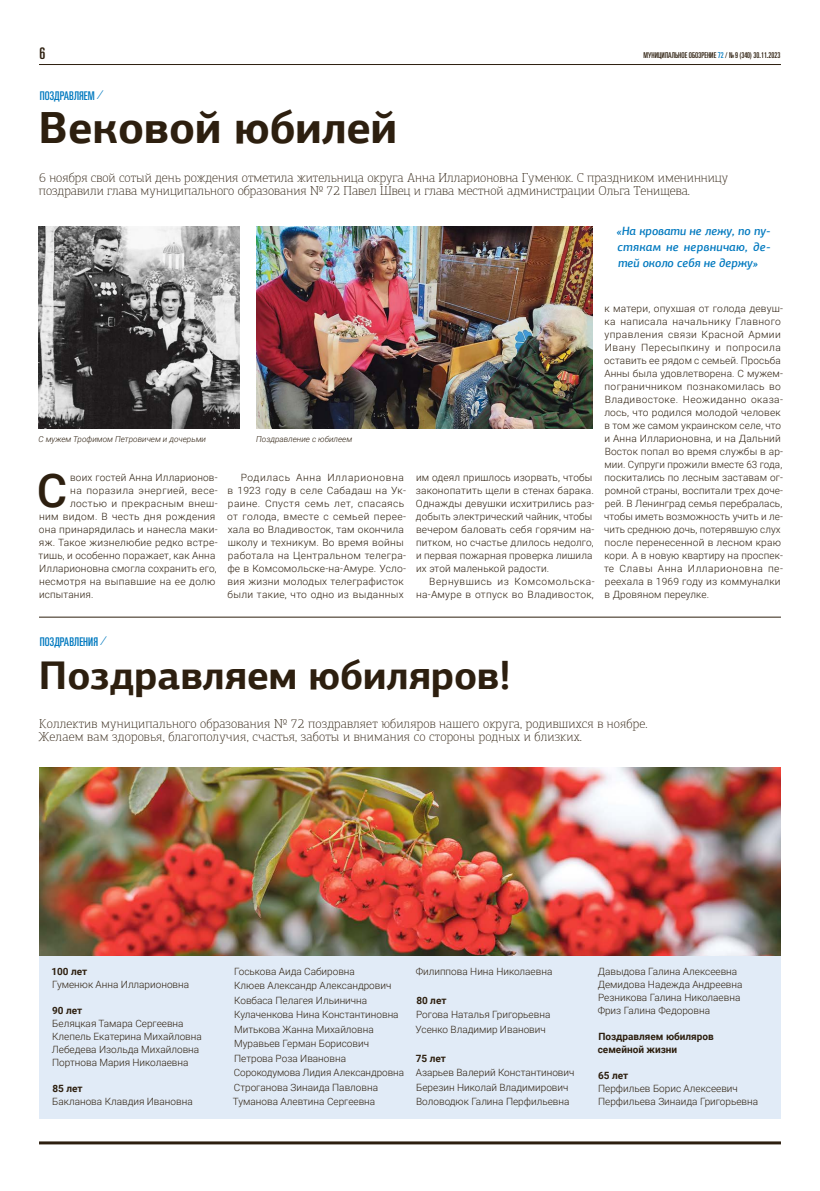
<style>
.page{position:relative;width:820px;height:1191px;background:#fff}
.page>*{position:absolute;margin:0;border:0;box-sizing:border-box;transform-origin:0 0}
.t1{font:500 46.6px "Roboto";color:#2d1f0f}
.t2{font:700 45px "PF Agora Sans Pro";color:#2d1f0f}
.t3{font:700 40px "PF Agora Sans Pro";color:#2d1f0f}
.t4{font:16px "Univers LTCYR 59 Ult Cond";color:#2d1f0f}
.t5{font:100 13px/13px "PF Agora Slab Pro";color:#2d1f0f}
.t6{font:italic 500 12px/16px "PF Agora Sans Pro";color:#0079bf;text-align:justify}
.t7{font:12px "Univers LTCYR 59 Ult Cond";letter-spacing:.01em;color:#0079bf}
.t8{font:300 10px/13px "Roboto";letter-spacing:.01em;color:#2d1f0f}
.t9{font:300 10px/13px "Roboto";letter-spacing:.03em;color:#2d1f0f}
.t10{font:700 10px/13px "Roboto";color:#2d1f0f}
.t11{font:300 10px "Roboto";letter-spacing:.035em;color:#2d1f0f}
.t12{font:300 10px "Roboto";letter-spacing:.04em;color:#2d1f0f}
.t13{font:italic 300 8.2px "Roboto";color:#2d1f0f}
.t14{font:8px "Univers LTCYR 59 Ult Cond";color:#2d1f0f}
.s1{color:#0079bf}
.s2{font-family:"Univers LTCYR 49 Light Ult Cond";font-style:italic}
</style>
<div class="page">
<hr style="left:39px;top:1141px;width:741px;height:3px;background:#2d1f0f">
<hr style="left:39px;top:64px;width:741px;height:1px;background:#2d1f0f">
<div style="left:39px;top:955px;width:741px;height:164px;background:#e1ebf7"></div>
<img style="left:39px;top:767px;width:741px;height:188px">
<hr style="left:39px;top:617px;width:741px;height:1px;background:#2d1f0f">
<img style="left:256px;top:227px;width:336px;height:202px">
<img style="left:39px;top:227px;width:201px;height:202px">
<h3 class="t4" style="left:40px;top:42px;width:7px">6</h3>
<p class="t14" style="left:643px;top:50px;width:138px">МУНИЦИПАЛЬНОЕ ОБОЗРЕНИЕ <span class="s1">72</span> / №9 (340) 30.11.2023</p>
<p class="t7" style="left:40px;top:87px;width:67px">ПОЗДРАВЛЯЕМ <span class="s2">/</span></p>
<h2 class="t2" style="left:39px;top:99px;width:360px">Вековой юбилей</h2>
<h3 class="t5" style="left:39px;top:171px;width:690px">6 ноября свой сотый день рождения отметила жительница округа Анна Илларионовна Гуменюк. С праздником именинницу поздравили глава муниципального образования № 72 Павел Швец и глава местной администрации Ольга Тенищева.</h3>
<p class="t6" style="left:616px;top:223px;width:156px">«На кровати не лежу, по пу&shy;стякам не нервничаю, де&shy;тей около себя не держу»</p>
<p class="t13" style="left:38px;top:433px;width:169px">С мужем Трофимом Петровичем и дочерьми</p>
<p class="t13" style="left:256px;top:433px;width:97px">Поздравление с юбилеем</p>
<h1 class="t1" style="left:37px;top:458px;width:32px">С</h1>
<p class="t8" style="left:70px;top:471px;width:149px">воих гостей Анна Илларионов-</p>
<p class="t12" style="left:70px;top:483px;width:149px">на поразила энергией, весе-</p>
<p class="t11" style="left:70px;top:496px;width:149px">лостью и прекрасным внеш-</p>
<p class="t11" style="left:39px;top:509px;width:178px">ним видом. В честь дня рождения</p>
<p class="t8" style="left:39px;top:523px;width:180px">она принарядилась и нанесла маки-</p>
<p class="t8" style="left:39px;top:536px;width:180px">яж. Такое жизнелюбие редко встре-</p>
<p class="t8" style="left:39px;top:549px;width:178px">тишь, и особенно поражает, как Анна</p>
<p class="t8" style="left:39px;top:562px;width:179px">Илларионовна смогла сохранить его,</p>
<p class="t8" style="left:39px;top:575px;width:178px">несмотря на выпавшие на ее долю</p>
<p class="t8" style="left:39px;top:588px;width:56px">испытания.</p>
<p class="t9" style="left:227px;top:471px;width:180px;text-indent:13px">Родилась Анна Илларионовна в 1923 году в селе Сабадаш на Ук&shy;раине. Спустя семь лет, спасаясь от голода, вместе с семьей перее&shy;хала во Владивосток, там окончила школу и техникум. Во время войны работала на Центральном телегра&shy;фе в Комсомольске-на-Амуре. Усло&shy;вия жизни молодых телеграфисток были такие, что одно из выданных</p>
<p class="t8" style="left:416px;top:471px;width:180px">им одеял пришлось изорвать, чтобы законопатить щели в стенах барака.<br>Однажды девушки исхитрились раз&shy;добыть электрический чайник, чтобы вечером баловать себя горячим на&shy;питком, но счастье длилось недолго, и первая пожарная проверка лишила их этой маленькой радости.</p>
<p class="t9" style="left:416px;top:575px;width:180px;text-align:right">Вернувшись из Комсомольска&shy;на-Амуре в отпуск во Владивосток,</p>
<p class="t8" style="left:603px;top:302px;width:180px">к матери, опухшая от голода девуш&shy;ка написала начальнику Главного управления связи Красной Армии Ивану Пересыпкину и попросила оставить ее рядом с семьей. Просьба Анны была удовлетворена. С мужем&shy;пограничником познакомилась во Владивостоке. Неожиданно оказа&shy;лось, что родился молодой человек в том же самом украинском селе, что и Анна Илларионовна, и на Дальний Восток попал во время службы в ар&shy;мии. Супруги прожили вместе 63 года, поскитались по лесным заставам ог&shy;ромной страны, воспитали трех доче&shy;рей. В Ленинград семья перебралась, чтобы иметь возможность учить и ле&shy;чить среднюю дочь, потерявшую слух после перенесенной в лесном краю кори. А в новую квартиру на проспек&shy;те Славы Анна Илларионовна пе&shy;реехала в 1969 году из коммуналки в Дровяном переулке.</p>
<p class="t7" style="left:40px;top:633px;width:70px">ПОЗДРАВЛЕНИЯ <span class="s2">/</span></p>
<h3 class="t3" style="left:38px;top:650px;width:473px">Поздравляем юбиляров!</h3>
<h3 class="t5" style="left:38px;top:717px;width:610px">Коллектив муниципального образования № 72 поздравляет юбиляров нашего округа, родившихся в ноябре.<br>Желаем вам здоровья, благополучия, счастья, заботы и внимания со стороны родных и близких.</h3>
<p class="t10" style="left:51px;top:964px;width:37px">100 лет</p>
<p class="t8" style="left:52px;top:977px;width:138px">Гуменюк Анна Илларионовна</p>
<p class="t10" style="left:52px;top:1003px;width:32px">90 лет</p>
<p class="t8" style="left:52px;top:1016px;width:151px">Беляцкая Тамара Сергеевна<br>Клепель Екатерина Михайловна<br>Лебедева Изольда Михайловна<br>Портнова Мария Николаевна</p>
<p class="t10" style="left:52px;top:1082px;width:32px">85 лет</p>
<p class="t8" style="left:52px;top:1095px;width:142px">Бакланова Клавдия Ивановна</p>
<p class="t8" style="left:233px;top:963px;width:172px;line-height:14.5px">Госькова Аида Сабировна<br>Клюев Александр Александрович<br>Ковбаса Пелагея Ильинична<br>Кулаченкова Нина Константиновна<br>Митькова Жанна Михайловна<br>Муравьев Герман Борисович<br>Петрова Роза Ивановна<br>Сорокодумова Лидия Александровна<br>Строганова Зинаида Павловна<br>Туманова Алевтина Сергеевна</p>
<p class="t8" style="left:415px;top:964px;width:138px">Филиппова Нина Николаевна</p>
<p class="t10" style="left:416px;top:993px;width:32px">80 лет</p>
<p class="t8" style="left:415px;top:1007px;width:136px;line-height:14.5px">Рогова Наталья Григорьевна<br>Усенко Владимир Иванович</p>
<p class="t10" style="left:415px;top:1051px;width:32px">75 лет</p>
<p class="t8" style="left:415px;top:1065px;width:160px;line-height:14.5px">Азарьев Валерий Константинович<br>Березин Николай Владимирович<br>Воловодюк Галина Перфильевна</p>
<p class="t8" style="left:597px;top:964px;width:146px">Давыдова Галина Алексеевна<br>Демидова Надежда Андреевна<br>Резникова Галина Николаевна<br>Фриз Галина Федоровна</p>
<p class="t10" style="left:597px;top:1029px;width:117px">Поздравляем юбиляров семейной жизни</p>
<p class="t10" style="left:598px;top:1068px;width:32px">65 лет</p>
<p class="t8" style="left:598px;top:1081px;width:161px">Перфильев Борис Алексеевич<br>Перфильева Зинаида Григорьевна</p>
</div>
